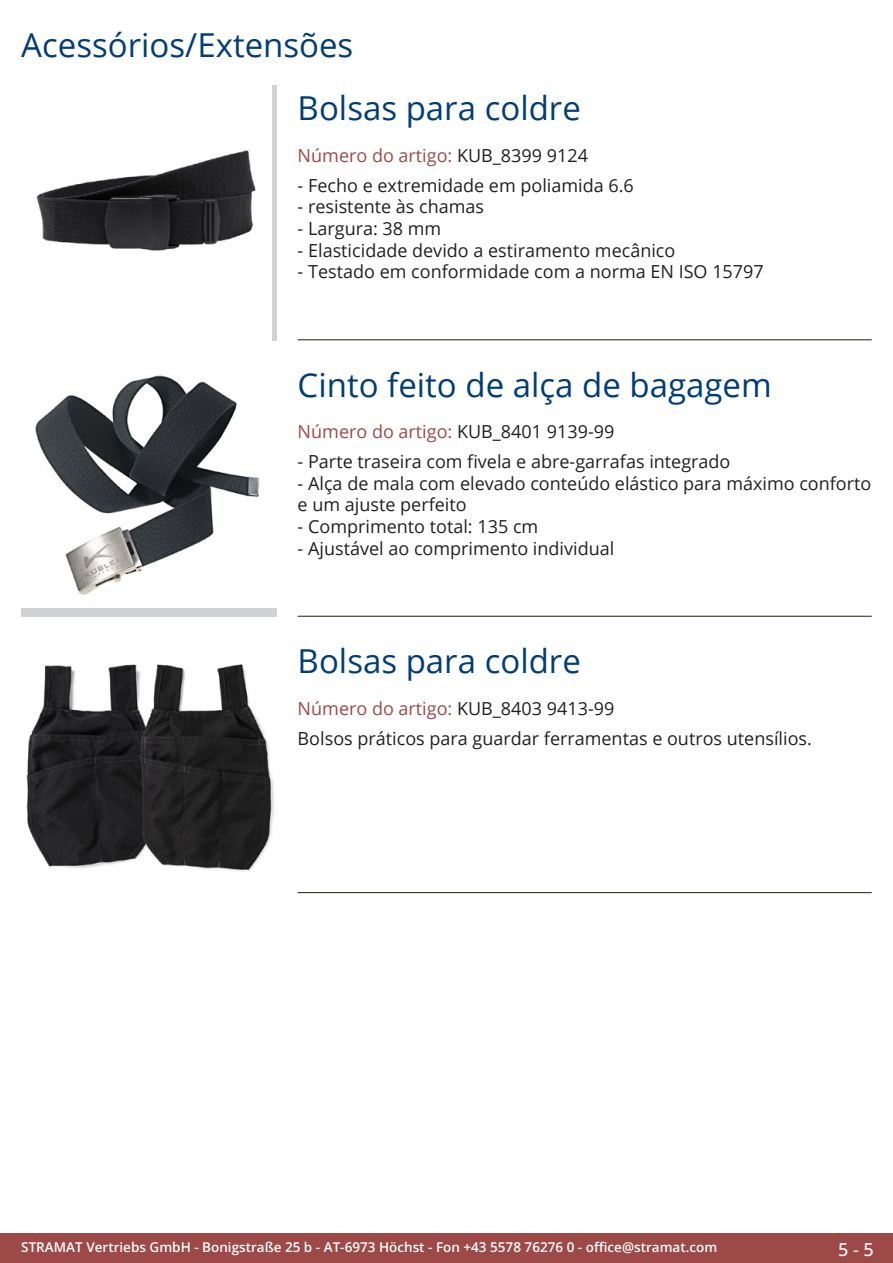
<style>
.page{position:relative;width:893px;height:1263px;background:#fff}
.page>*{position:absolute;margin:0;border:0;box-sizing:border-box;transform-origin:0 0}
.Produkttitel{font:33px "Open Sans";color:#003d78}
.RastTitel{font:33px "Open Sans";color:#003d78}
.Beschreibung_Text{font:18px/21.6px "Open Sans";color:#231f20}
.TechDaten_Überschrif{font:18px "Open Sans";color:#9c4948}
.t1{font:500 18px "Open Sans";color:#fff}
.t2{font:600 13.5px "Open Sans";color:#fff}
.s1{color:#231f20}
</style>
<div class="page">
<div style="left:0;top:1233px;width:893px;height:30px;background:#9c4948"></div>
<hr style="left:298px;top:340px;width:574px;height:1px;background:#201d08">
<hr style="left:298px;top:616px;width:574px;height:1px;background:#201d08">
<hr style="left:298px;top:892px;width:574px;height:1px;background:#201d08">
<img style="left:36px;top:150px;width:220px;height:101px">
<div style="left:21px;top:361px;width:255px;height:256px;background:#d1d2d4"></div>
<img style="left:21px;top:361px;width:255px;height:247px">
<img style="left:26px;top:664px;width:248px;height:207px">
<p class="RastTitel" style="left:21px;top:22px;width:334px">Acessórios/Extensões</p>
<p class="Produkttitel" style="left:298px;top:86px;width:285px">Bolsas para coldre</p>
<p class="TechDaten_Überschrif" style="left:298px;top:143px;width:292px">Número do artigo: <span class="s1">KUB_8399 9124</span></p>
<p class="Beschreibung_Text" style="left:298px;top:174px;width:338px">- Fecho e extremidade em poliamida 6.6</p>
<p class="Beschreibung_Text" style="left:298px;top:196px;width:188px">- resistente às chamas</p>
<p class="Beschreibung_Text" style="left:298px;top:217px;width:145px">- Largura: 38 mm</p>
<p class="Beschreibung_Text" style="left:298px;top:239px;width:379px">- Elasticidade devido a estiramento mecânico</p>
<p class="Beschreibung_Text" style="left:298px;top:260px;width:468px">- Testado em conformidade com a norma EN ISO 15797</p>
<p class="Produkttitel" style="left:298px;top:362px;width:476px">Cinto feito de alça de bagagem</p>
<p class="TechDaten_Überschrif" style="left:298px;top:420px;width:318px">Número do artigo: <span class="s1">KUB_8401 9139-99</span></p>
<p class="Beschreibung_Text" style="left:298px;top:450px;width:434px">- Parte traseira com fivela e abre-garrafas integrado</p>
<p class="Beschreibung_Text" style="left:298px;top:472px;width:575px">- Alça de mala com elevado conteúdo elástico para máximo conforto e um ajuste perfeito</p>
<p class="Beschreibung_Text" style="left:298px;top:515px;width:242px">- Comprimento total: 135 cm</p>
<p class="Beschreibung_Text" style="left:298px;top:537px;width:318px">- Ajustável ao comprimento individual</p>
<p class="Produkttitel" style="left:298px;top:638px;width:285px">Bolsas para coldre</p>
<p class="TechDaten_Überschrif" style="left:298px;top:696px;width:318px">Número do artigo: <span class="s1">KUB_8403 9413-99</span></p>
<p class="Beschreibung_Text" style="left:298px;top:727px;width:516px">Bolsos práticos para guardar ferramentas e outros utensílios.</p>
<p class="t2" style="left:21px;top:1238px;width:698px">STRAMAT Vertriebs GmbH - Bonigstraße 25 b - AT-6973 Höchst - Fon +43 5578 76276 0 - office@stramat.com</p>
<p class="t1" style="left:838px;top:1237px;width:37px">5 - 5</p>
</div>
